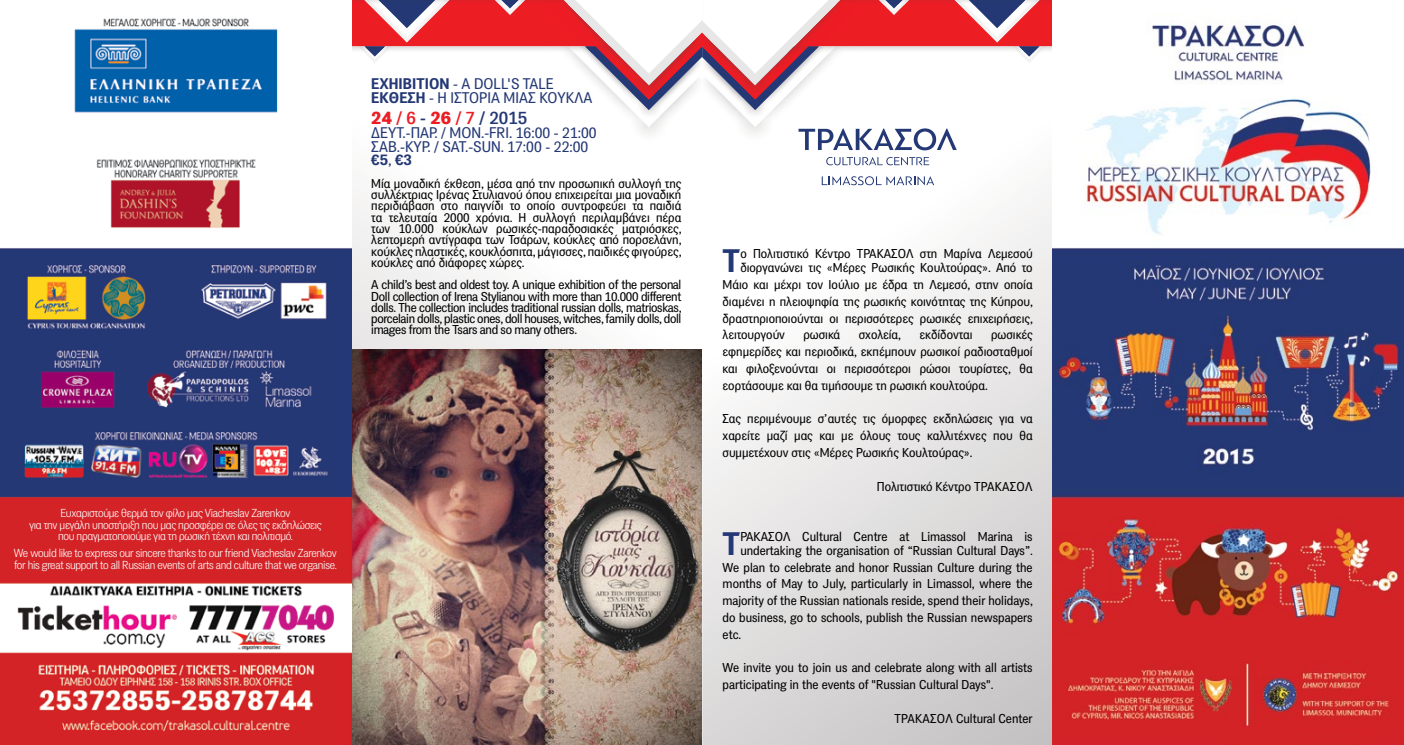
<style>
.page{position:relative;width:1404px;height:745px;background:#fff}
.page>*{position:absolute;margin:0;border:0;box-sizing:border-box;transform-origin:0 0}
.t1{font:700 31.62px "PF Das Grotesk Pro";color:#233875}
.t2{font:500 17.5px "PF Das Grotesk Pro";color:#233875}
.t3{font:15px/13.8px "PF Das Grotesk Pro";color:#233875}
.t4{font:12.5px/16.8px "PF Das Grotesk Pro";color:#000;text-align:justify}
.t5{font:300 11.25px/11.2px "PF Das Grotesk Pro";letter-spacing:-.025em;color:#fff;text-align:center}
.s1{font-weight:700}
.s2{font-weight:900;color:#ed1d24}
.s3{color:#ed1d24}
</style>
<div class="page">
<svg style="left:702px;top:150px;width:350px;height:594px"></svg>
<svg style="left:351px;top:190px;width:225px;height:159px"></svg>
<img style="left:351px;top:349px;width:350px;height:395px">
<img style="left:1052px;top:22px;width:351px;height:722px">
<img style="left:0;top:18px;width:351px;height:726px">
<svg style="left:826px;top:157px;width:103px;height:8px"></svg>
<svg style="left:352px;top:0;width:700px;height:150px"></svg>
<svg style="left:821px;top:176px;width:113px;height:9px"></svg>
<p class="t3" style="left:371px;top:77px;width:222px"><span class="s1">EXHIBITION</span> - A DOLL'S TALE<br><span class="s1">ΕΚΘΕΣΗ</span> - Η ΙΣΤΟΡΙΑ ΜΙΑΣ ΚΟΥΚΛΑ</p>
<h2 class="t2" style="left:371px;top:107px;width:157px"><span class="s2">24</span> <span class="s3">/ 6</span> - <span class="s2">26</span> <span class="s3">/ 7</span> / 2015</h2>
<p class="t3" style="left:371px;top:126px;width:227px">ΔΕΥΤ.-ΠΑΡ. / MON.-FRI. 16:00 - 21:00<br>ΣΑΒ.-ΚΥΡ. / SAT.-SUN. 17:00 - 22:00 <span class="s1">€5</span>, <span class="s1">€3</span></p>
<p class="t4" style="left:371px;top:178px;width:312px;line-height:11.2px">Μία μοναδική έκθεση, μέσα από την προσωπική συλλογή της συλλέκτριας Ιρένας Στυλιανού όπου επιχειρείται μια μοναδική περιδιάβαση στο παιγνίδι το οποίο συντροφεύει τα παιδιά τα τελευταία 2000 χρόνια. Η συλλογή περιλαμβάνει πέρα των 10.000 κούκλων ρωσικές-παραδοσιακές ματριόσκες, λεπτομερή αντίγραφα των Τσάρων, κούκλες από πορσελάνη, κούκλες πλαστικές, κουκλόσπιτα, μάγισσες, παιδικές φιγούρες, κούκλες από διάφορες χώρες.</p>
<p class="t4" style="left:371px;top:279px;width:312px;line-height:11.2px">A child’s best and oldest toy. A unique exhibition of the personal Doll collection of Irena Stylianou with more than 10.000 different dolls. The collection includes traditional russian dolls, matrioskas, porcelain dolls, plastic ones, doll houses, witches, family dolls, doll images from the Tsars and so many others.</p>
<p class="t5" style="left:29px;top:507px;width:294px">Ευχαριστούμε θερμά τον φίλο μας Viacheslav Zarenkov<br>για την μεγάλη υποστήριξη που μας προσφέρει σε όλες τις εκδηλώσεις που πραγματοποιούμε για τη ρωσική τέχνη και πολιτισμό.</p>
<p class="t5" style="left:14px;top:547px;width:324px;text-align:left">We would like to express our sincere thanks to our friend Viacheslav Zarenkov for his great support to all Russian events of arts and culture that we organise.</p>
<h1 class="t1" style="left:722px;top:241px;width:19px">T</h1>
<p class="t4" style="left:740px;top:247px;width:294px;line-height:13.8px">o Πολιτιστικό Κέντρο ΤΡΑΚΑΣΟΛ στη Μαρίνα Λεμεσού διοργανώνει τις «Μέρες Ρωσικής Κουλτούρας». Από το</p>
<p class="t4" style="left:722px;top:276px;width:312px">Μάιο και μέχρι τον Ιούλιο με έδρα τη Λεμεσό, στην οποία διαμένει η πλειοψηφία της ρωσικής κοινότητας της Κύπρου, δραστηριοποιούνται οι περισσότερες ρωσικές επιχειρήσεις, λειτουργούν</p>
<p class="t4" style="left:803px;top:326px;width:38px">ρωσικά</p>
<p class="t4" style="left:858px;top:326px;width:44px">σχολεία,</p>
<p class="t4" style="left:919px;top:326px;width:55px">εκδίδονται</p>
<p class="t4" style="left:722px;top:326px;width:311px;text-indent:268px">ρωσικές εφημερίδες και περιοδικά, εκπέμπουν ρωσικοί ραδιοσταθμοί και φιλοξενούνται οι περισσότεροι ρώσοι τουρίστες, θα εορτάσουμε και θα τιμήσουμε τη ρωσική κουλτούρα.</p>
<p class="t4" style="left:722px;top:410px;width:311px">Σας περιμένουμε σ’αυτές τις όμορφες εκδηλώσεις για να χαρείτε μαζί μας και με όλους τους καλλιτέχνες που θα συμμετέχουν στις «Μέρες Ρωσικής Κουλτούρας».</p>
<p class="t4" style="left:876px;top:477px;width:113px">Πολιτιστικό Κέντρο Τρακασόλ</p>
<h1 class="t1" style="left:722px;top:523px;width:19px">T</h1>
<p class="t4" style="left:740px;top:529px;width:294px;line-height:13.8px">ΡΑΚΑΣΟΛ Cultural Centre at Limassol Marina is undertaking the organisation of “Russian Cultural Days”.</p>
<p class="t4" style="left:722px;top:558px;width:312px">We plan to celebrate and honor Russian Culture during the months of May to July, particularly in Limassol, where the majority of the Russian nationals reside, spend their holidays, do business, go to schools, publish the Russian newspapers etc.</p>
<p class="t4" style="left:722px;top:659px;width:311px">We invite you to join us and celebrate along with all artists participating in the events of "Russian Cultural Days".</p>
<p class="t4" style="left:894px;top:709px;width:15px">Τρακασόλ</p>
<p class="t4" style="left:955px;top:709px;width:78px">Cultural Center</p>
</div>
